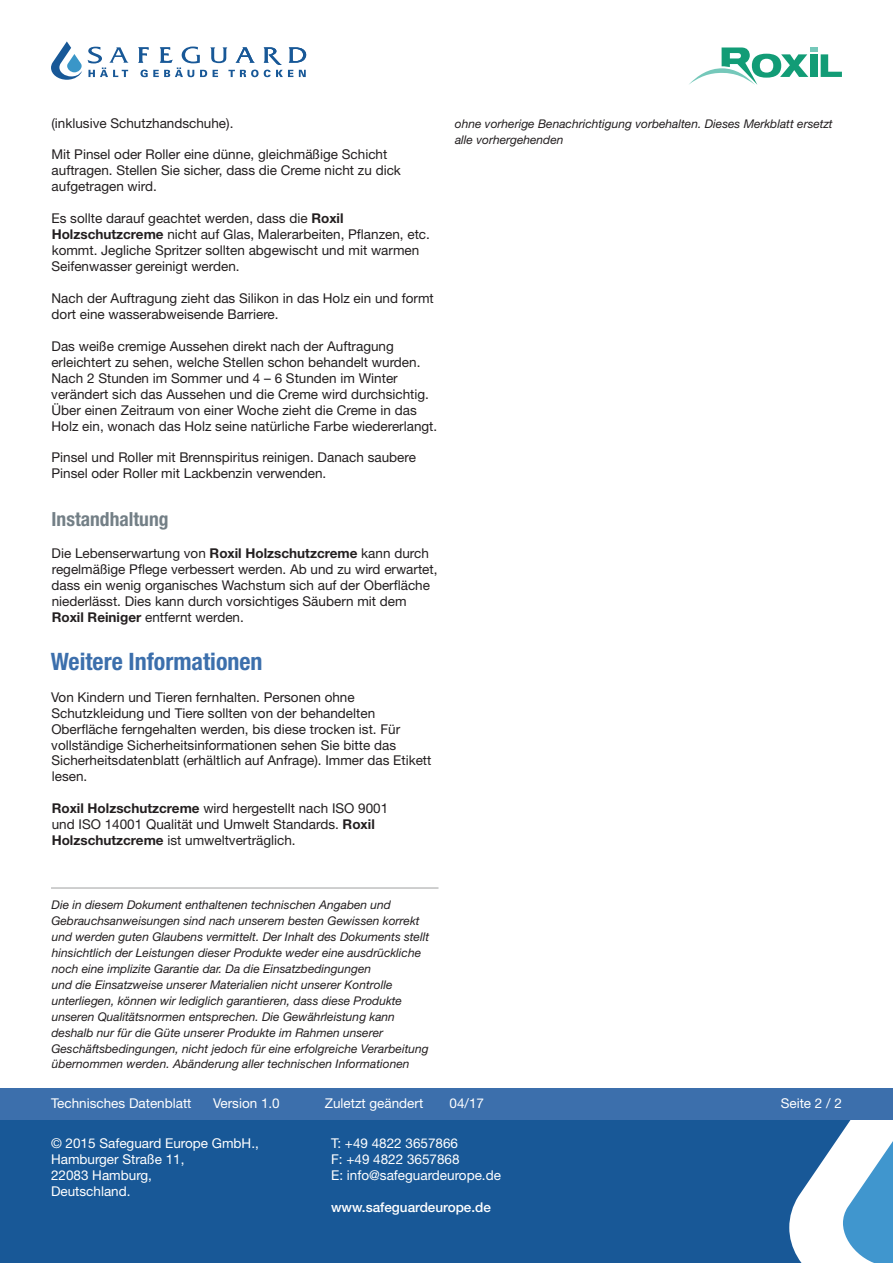
<style>
.page{position:relative;width:893px;height:1263px;background:#fff}
.page>*{position:absolute;margin:0;border:0;box-sizing:border-box;transform-origin:0 0}
.Header_2_-_7_5mm_Lea{font:700 condensed 24px "Helvetica Neue LT Std";color:#3c6fac}
.Header_4_-_7_5mm_Lea{font:700 condensed 19.5px "Helvetica Neue LT Std";color:#737f86}
.Paragraph_-_3_75mm_L{font:13.5px/15.9px "Helvetica Neue LT Std";color:#231f20}
.Page_Number_-_3_75mm{font:13.5px/15.9px "Helvetica Neue LT Std";color:#fff}
.t1{font:500 13.5px "Helvetica Neue LT Std";color:#fff}
.Disclaimer_-_3_75mm{font:italic 12px/15.9px "Helvetica Neue LT Std";color:#231f20}
.s1{font-weight:700}
</style>
<div class="page">
<div style="left:0;top:1103px;width:893px;height:160px;background:#185897"></div>
<svg style="left:789px;top:1119px;width:104px;height:144px"></svg>
<div style="left:0;top:1087px;width:893px;height:32px;background:#3c6fac"></div>
<svg style="left:51px;top:41px;width:78px;height:39px"></svg>
<svg style="left:138px;top:47px;width:168px;height:30px"></svg>
<svg style="left:689px;top:47px;width:153px;height:38px"></svg>
<hr style="left:51px;top:887px;width:387px;height:2px;background:#bfc0c0">
<p class="Paragraph_-_3_75mm_L" style="left:51px;top:115px;width:184px">(inklusive Schutzhandschuhe).</p>
<p class="Paragraph_-_3_75mm_L" style="left:52px;top:147px;width:351px">Mit Pinsel oder Roller eine dünne, gleichmäßige Schicht auftragen. Stellen Sie sicher, dass die Creme nicht zu dick aufgetragen wird.</p>
<p class="Paragraph_-_3_75mm_L" style="left:51px;top:210px;width:380px">Es sollte darauf geachtet werden, dass die <span class="s1">Roxil Holzschutzcreme</span> nicht auf Glas, Malerarbeiten, Pflanzen, etc. kommt. Jegliche Spritzer sollten abgewischt und mit warmen Seifenwasser gereinigt werden.</p>
<p class="Paragraph_-_3_75mm_L" style="left:52px;top:290px;width:384px">Nach der Auftragung zieht das Silikon in das Holz ein und formt dort eine wasserabweisende Barriere.</p>
<p class="Paragraph_-_3_75mm_L" style="left:51px;top:338px;width:387px">Das weiße cremige Aussehen direkt nach der Auftragung erleichtert zu sehen, welche Stellen schon behandelt wurden.<br>Nach 2 Stunden im Sommer und 4 – 6 Stunden im Winter verändert sich das Aussehen und die Creme wird durchsichtig.<br>Über einen Zeitraum von einer Woche zieht die Creme in das Holz ein, wonach das Holz seine natürliche Farbe wiedererlangt.</p>
<p class="Paragraph_-_3_75mm_L" style="left:52px;top:449px;width:366px">Pinsel und Roller mit Brennspiritus reinigen. Danach saubere<br>Pinsel oder Roller mit Lackbenzin verwenden.</p>
<p class="Header_4_-_7_5mm_Lea" style="left:52px;top:507px;width:118px">Instandhaltung</p>
<p class="Paragraph_-_3_75mm_L" style="left:52px;top:545px;width:387px">Die Lebenserwartung von <span class="s1">Roxil Holzschutzcreme</span> kann durch regelmäßige Pflege verbessert werden. Ab und zu wird erwartet, dass ein wenig organisches Wachstum sich auf der Oberfläche niederlässt. Dies kann durch vorsichtiges Säubern mit dem <span class="s1">Roxil Reiniger</span> entfernt werden.</p>
<h2 class="Header_2_-_7_5mm_Lea" style="left:51px;top:647px;width:213px">Weitere Informationen</h2>
<p class="Paragraph_-_3_75mm_L" style="left:51px;top:689px;width:382px">Von Kindern und Tieren fernhalten. Personen ohne Schutzkleidung und Tiere sollten von der behandelten Oberfläche ferngehalten werden, bis diese trocken ist. Für vollständige Sicherheitsinformationen sehen Sie bitte das Sicherheitsdatenblatt (erhältlich auf Anfrage). Immer das Etikett lesen.</p>
<p class="Paragraph_-_3_75mm_L" style="left:52px;top:800px;width:338px"><span class="s1">Roxil Holzschutzcreme</span> wird hergestellt nach ISO 9001 und ISO 14001 Qualität und Umwelt Standards. <span class="s1">Roxil<br>Holzschutzcreme</span> ist umweltverträglich.</p>
<p class="Disclaimer_-_3_75mm" style="left:455px;top:115px;width:379px">ohne vorherige Benachrichtigung vorbehalten. Dieses Merkblatt ersetzt alle vorhergehenden</p>
<p class="Disclaimer_-_3_75mm" style="left:51px;top:896px;width:379px">Die in diesem Dokument enthaltenen technischen Angaben und Gebrauchsanweisungen sind nach unserem besten Gewissen korrekt und werden guten Glaubens vermittelt. Der Inhalt des Dokuments stellt hinsichtlich der Leistungen dieser Produkte weder eine ausdrückliche noch eine implizite Garantie dar. Da die Einsatzbedingungen<br>und die Einsatzweise unserer Materialien nicht unserer Kontrolle unterliegen, können wir lediglich garantieren, dass diese Produkte unseren Qualitätsnormen entsprechen. Die Gewährleistung kann deshalb nur für die Güte unserer Produkte im Rahmen unserer Geschäftsbedingungen, nicht jedoch für eine erfolgreiche Verarbeitung übernommen werden. Abänderung aller technischen Informationen</p>
<p class="Page_Number_-_3_75mm" style="left:51px;top:1095px;width:142px">Technisches Datenblatt</p>
<p class="Page_Number_-_3_75mm" style="left:213px;top:1095px;width:68px">Version 1.0</p>
<p class="Page_Number_-_3_75mm" style="left:325px;top:1095px;width:100px">Zuletzt geändert</p>
<p class="Page_Number_-_3_75mm" style="left:450px;top:1095px;width:36px">04/17</p>
<p class="Page_Number_-_3_75mm" style="left:781px;top:1095px;width:63px">Seite 2 / 2</p>
<p class="Page_Number_-_3_75mm" style="left:51px;top:1135px;width:209px">© 2015 Safeguard Europe GmbH.,<br>Hamburger Straße 11,<br>22083 Hamburg,<br>Deutschland.</p>
<p class="Page_Number_-_3_75mm" style="left:331px;top:1135px;width:171px">T: +49 4822 3657866<br>F: +49 4822 3657868<br>E: info@safeguardeurope.de</p>
<p class="t1" style="left:331px;top:1199px;width:161px">www.safeguardeurope.de</p>
</div>
